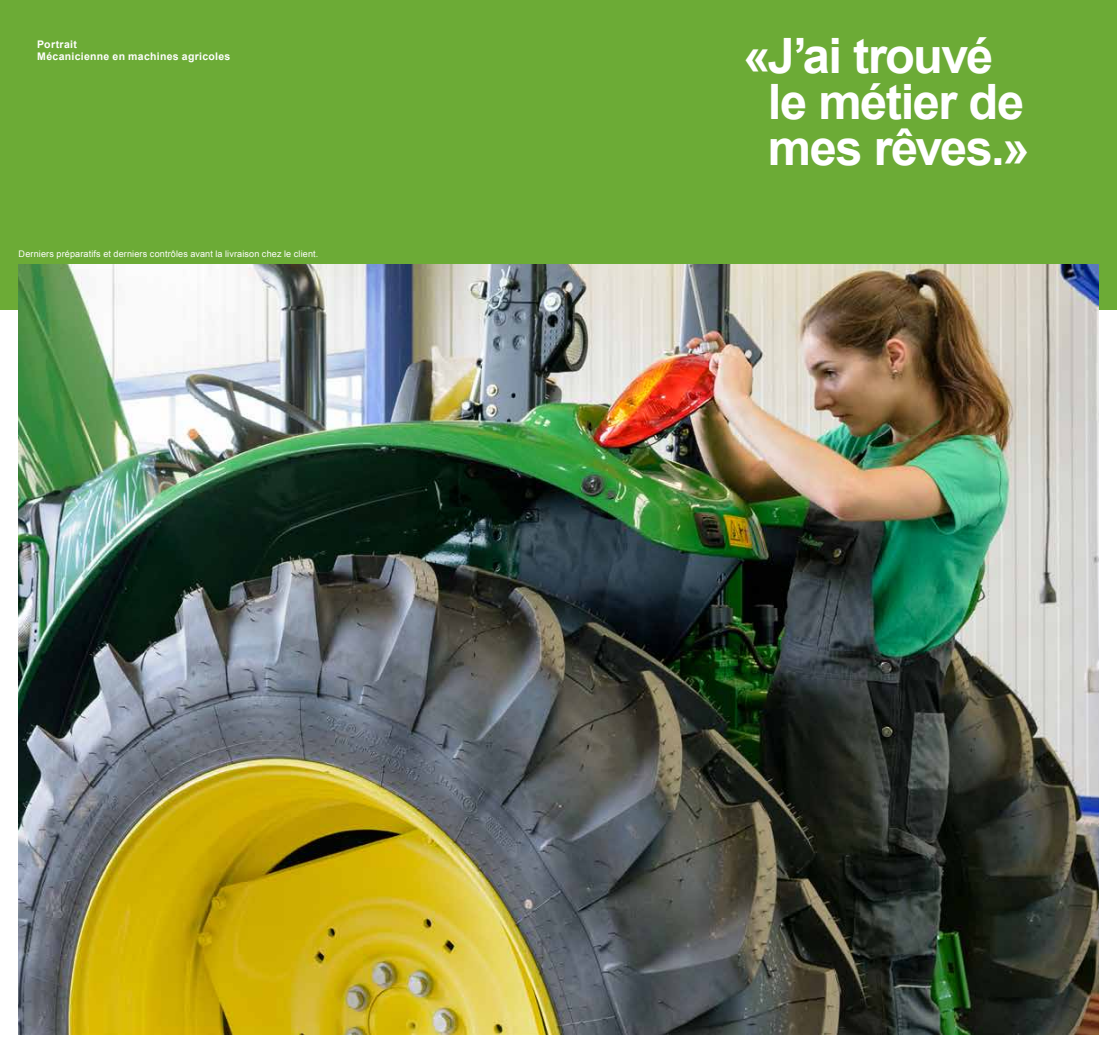
<style>
.page{position:relative;width:1117px;height:1053px;background:#fff}
.page>*{position:absolute;margin:0;border:0;box-sizing:border-box;transform-origin:0 0}
.t1{font:700 48.75px/46.2px "Arial";letter-spacing:-.03em;color:#fff}
.t2{font:700 10.5px/12.4px "Arial";letter-spacing:.03em;color:#fff}
.t3{font:9px "Arial";letter-spacing:.015em;color:#fff}
</style>
<div class="page">
<div style="left:0;top:0;width:1116px;height:310px;background:#6cab36"></div>
<img style="left:19px;top:264px;width:1079px;height:770px">
<p class="t2" style="left:37px;top:38px;width:195px">Portrait<br>Mécanicienne en machines agricoles</p>
<p class="t3" style="left:19px;top:248px;width:301px">Derniers préparatifs et derniers contrôles avant la livraison chez le client.</p>
<h1 class="t1" style="left:767px;top:34px;width:263px;text-indent:-25px">«J’ai trouvé le métier de mes rêves.»</h1>
</div>
